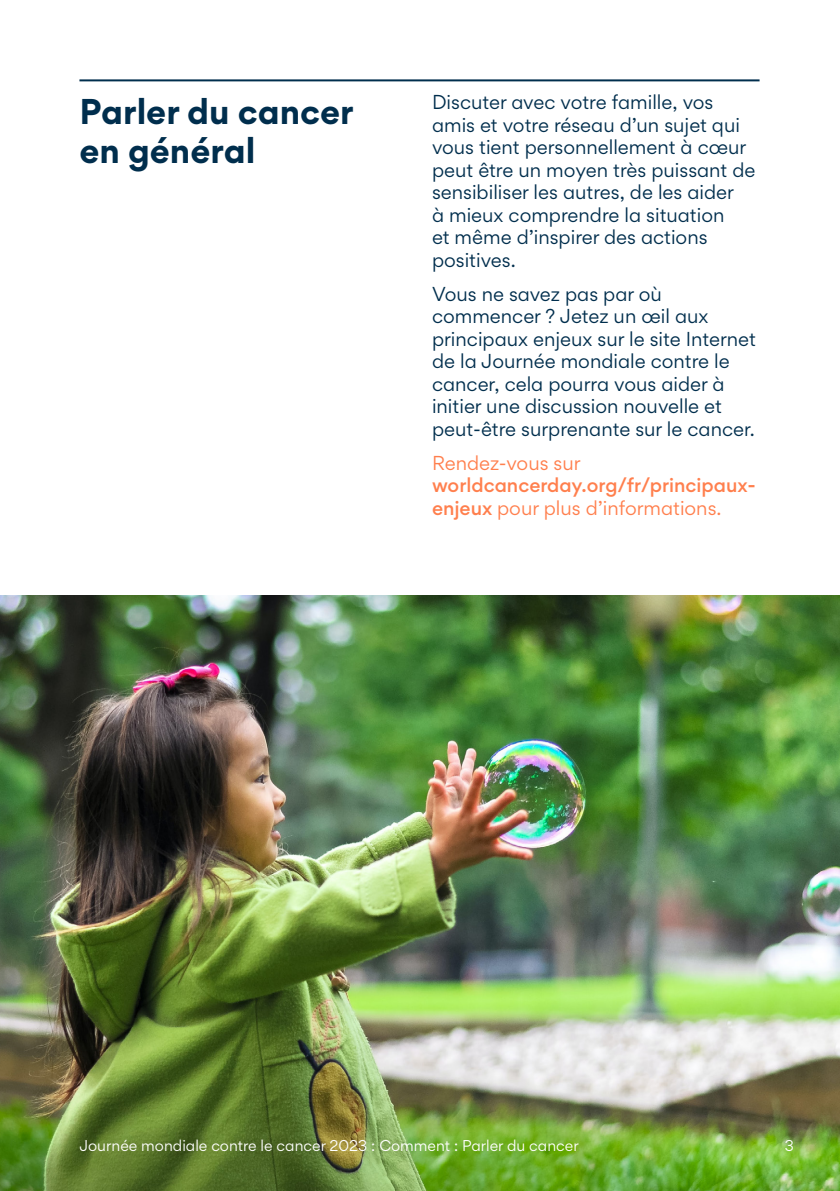
<style>
.page{position:relative;width:840px;height:1191px;background:#fff}
.page>*{position:absolute;margin:0;border:0;box-sizing:border-box;transform-origin:0 0}
.t1{font:700 32px/38.4px "Gordita";color:#002e4d}
.t2{font:18px/22.4px "Gordita";color:#002e4d}
.t3{font:500 18px/22.4px "Gordita";color:#ff7f4d}
.t4{font:18px "Gordita";color:#ff7f4d}
.t5{font:14px "Gordita";color:#fff}
.s1{font-weight:400}
</style>
<div class="page">
<img style="left:0;top:595px;width:839px;height:596px">
<hr style="left:79px;top:79px;width:680px;height:2px;background:#002e4d">
<h1 class="t1" style="left:79px;top:92px;width:276px">Parler du cancer en général</h1>
<p class="t2" style="left:432px;top:91px;width:325px">Discuter avec votre famille, vos amis et votre réseau d’un sujet qui vous tient personnellement à cœur peut être un moyen très puissant de sensibiliser les autres, de les aider<br>à mieux comprendre la situation<br>et même d’inspirer des actions positives.</p>
<p class="t2" style="left:432px;top:282px;width:325px">Vous ne savez pas par où commencer ? Jetez un œil aux principaux enjeux sur le site Internet de la Journée mondiale contre le cancer, cela pourra vous aider à initier une discussion nouvelle et peut-être surprenante sur le cancer.</p>
<p class="t4" style="left:432px;top:449px;width:150px">Rendez-vous sur</p>
<p class="t3" style="left:432px;top:474px;width:325px">worldcancerday.org/fr/principaux&shy;enjeux <span class="s1">pour plus d’informations.</span></p>
<p class="t5" style="left:79px;top:1135px;width:500px">Journée mondiale contre le cancer 2023 : Comment : Parler du cancer</p>
<p class="t5" style="left:784px;top:1135px;width:11px">3</p>
</div>
